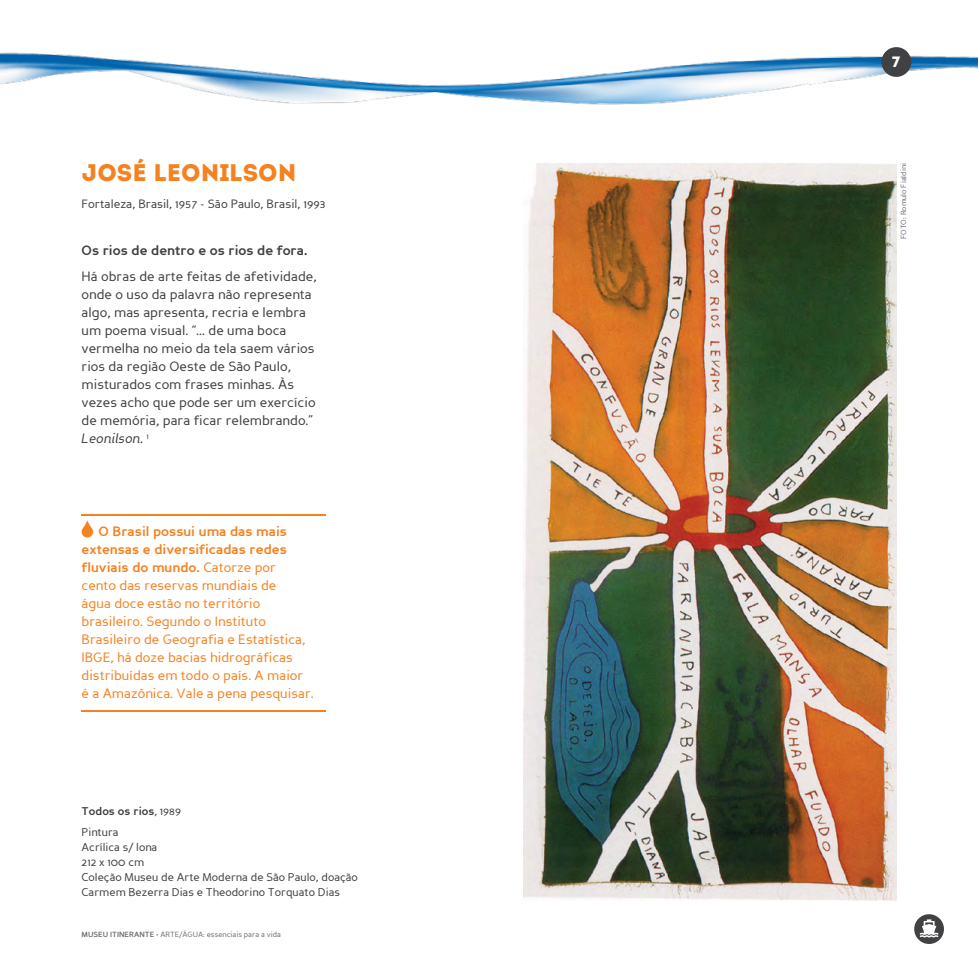
<style>
.page{position:relative;width:978px;height:978px;background:#fff}
.page>*{position:absolute;margin:0;border:0;box-sizing:border-box;transform-origin:0 0}
.t1{font:24px "Intro";color:#f58220}
.t2{font:15px "Intro";color:#fff}
.t3{font:13.5px/18px "Perspective Sans";color:#f58220}
.t4{font:13.5px/18px "Perspective Sans";color:#414042}
.t5{font:700 13.5px "Perspective Sans";color:#414042}
.t6{font:12px "Perspective Sans";color:#414042}
.t7{font:11.25px/15px "Perspective Sans";color:#414042}
.t8{font:7.5px "Perspective Sans";color:#6d6e71}
.s1{font-style:italic}
.s2{font-weight:700}
</style>
<div class="page">
<img style="left:0;top:47px;width:978px;height:58px">
<div style="left:881px;top:47px;width:30px;height:30px;background:#414042;border-radius:50%"></div>
<hr style="left:82px;top:514px;width:244px;height:1px;background:#f58220">
<hr style="left:82px;top:711px;width:244px;height:1px;background:#f58220">
<svg style="left:82px;top:520px;width:11px;height:18px"></svg>
<img style="left:523px;top:163px;width:373px;height:737px">
<svg style="left:914px;top:914px;width:30px;height:30px"></svg>
<h1 class="t1" style="left:82px;top:159px;width:216px">JOSÉ LEONILSON</h1>
<p class="t6" style="left:82px;top:197px;width:246px">Fortaleza, Brasil, 1957 - São Paulo, Brasil, 1993</p>
<p class="t5" style="left:82px;top:242px;width:227px">Os rios de dentro e os rios de fora.</p>
<p class="t4" style="left:82px;top:268px;width:237px">Há obras de arte feitas de afetividade, onde o uso da palavra não representa algo, mas apresenta, recria e lembra um poema visual. “... de uma boca vermelha no meio da tela saem vários rios da região Oeste de São Paulo, misturados com frases minhas. Às vezes acho que pode ser um exercício de memória, para ficar relembrando.” <span class="s1">Leonilson.</span> <sup>1</sup></p>
<p class="t3" style="left:82px;top:523px;width:234px;text-indent:17px"><span class="s2">O Brasil possui uma das mais extensas e diversificadas redes fluviais do mundo.</span> Catorze por cento das reservas mundiais de<br>água doce estão no território brasileiro. Segundo o Instituto Brasileiro de Geografia e Estatística, IBGE, há doze bacias hidrográficas distribuídas em todo o país. A maior é a Amazônica. Vale a pena pesquisar.</p>
<p class="t7" style="left:82px;top:801px;width:101px;line-height:21px"><span class="s2">Todos os rios</span>, 1989<br>Pintura</p>
<p class="t7" style="left:82px;top:840px;width:278px">Acrílica s/ lona<br>212 x 100 cm<br>Coleção Museu de Arte Moderna de São Paulo, doação<br>Carmem Bezerra Dias e Theodorino Torquato Dias</p>
<p class="t8" style="left:82px;top:930px;width:201px"><span class="s2">MUSEU ITINERANTE</span> • ARTE/ÁGUA: essenciais para a vida</p>
<p class="t2" style="left:892px;top:53px;width:10px">7</p>
<p class="t8" style="left:899px;top:239px;width:77px;rotate:-90deg">FOTO: Romulo Fialdini</p>
</div>
